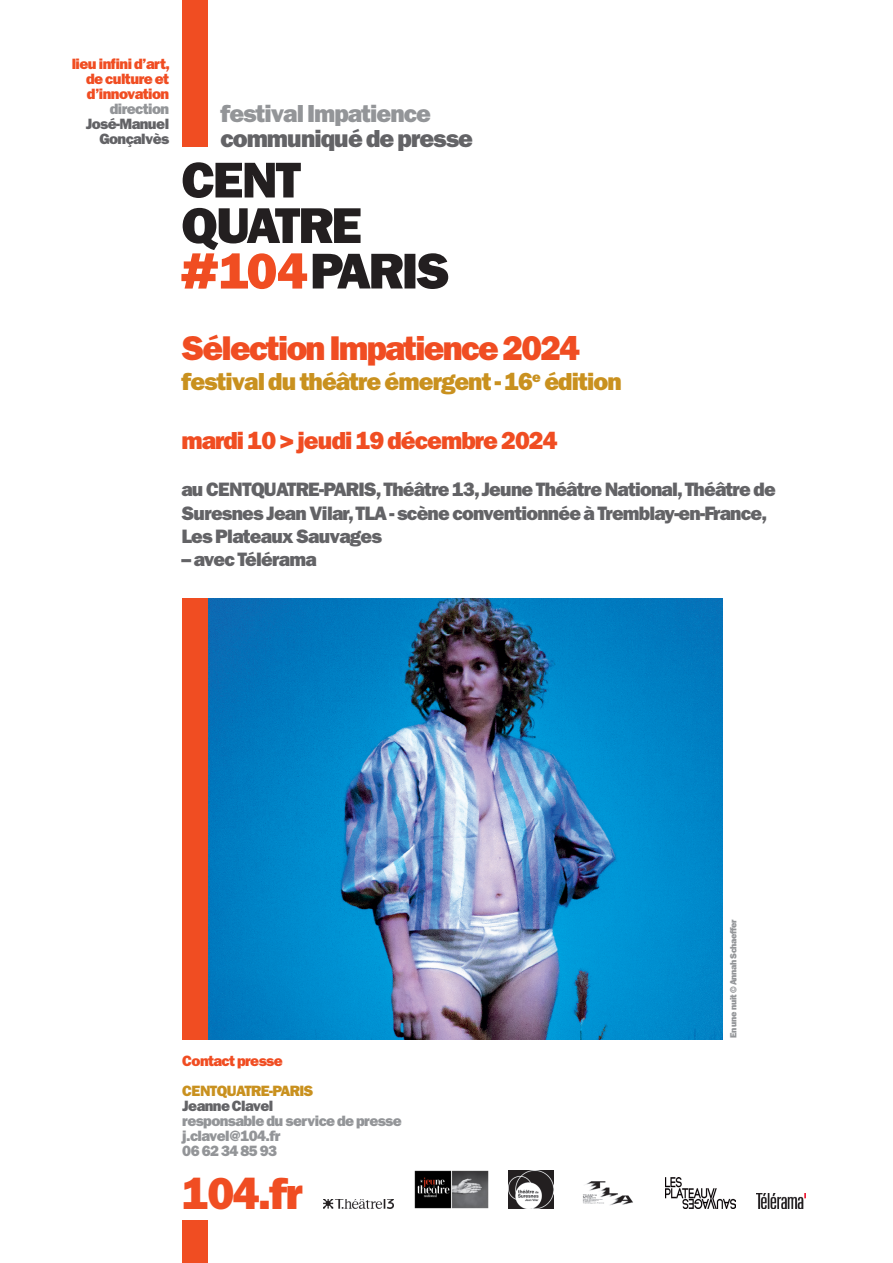
<style>
.page{position:relative;width:893px;height:1263px;background:#fff}
.page>*{position:absolute;margin:0;border:0;box-sizing:border-box;transform-origin:0 0}
.t1{font:45px "ITC Franklin Gothic Std Hvy";color:#f04d22}
.Texte_1{font:34.5px "ITC Franklin Gothic Std Hvy";letter-spacing:-.05em;color:#f04d22}
.Texte_1-2{font:24.75px "ITC Franklin Gothic Std Hvy";letter-spacing:-.04em;color:#c9911f}
.Texte_1-3{font:24.75px "ITC Franklin Gothic Std Hvy";letter-spacing:-.04em;color:#f04d22}
.Texte_2{font:24.75px "ITC Franklin Gothic Std Hvy";letter-spacing:-.04em;color:#939598}
.Texte_2-2{font:24.75px "ITC Franklin Gothic Std Hvy";letter-spacing:-.04em;color:#636366}
.Texte_1-4{font:19.5px/23.4px "ITC Franklin Gothic Std Hvy";letter-spacing:-.04em;color:#636366}
.Texte_2-3{font:19.5px "ITC Franklin Gothic Std Hvy";letter-spacing:-.04em;color:#636366}
.Texte_3{font:15px "ITC Franklin Gothic Std Hvy";letter-spacing:-.04em;color:#939598}
.Texte_3-2{font:15px "ITC Franklin Gothic Std Hvy";letter-spacing:-.04em;color:#f04d22}
.Texte_3-3{font:15px "ITC Franklin Gothic Std Hvy";letter-spacing:-.04em;color:#636366}
.Texte_3-4{font:15px "ITC Franklin Gothic Std Hvy";letter-spacing:-.04em;color:#c9911f}
.Texte_3-5{font:9px "ITC Franklin Gothic Std Hvy";letter-spacing:-.04em;color:#939598}
</style>
<div class="page">
<img style="left:208px;top:598px;width:515px;height:442px">
<div style="left:182px;top:598px;width:26px;height:442px;background:#f04d22"></div>
<div style="left:182px;top:1220px;width:26px;height:43px;background:#f04d22"></div>
<svg style="left:181px;top:208px;width:267px;height:81px"></svg>
<svg style="left:183px;top:162px;width:118px;height:36px"></svg>
<div style="left:182px;top:0;width:26px;height:147px;background:#f04d22"></div>
<img style="left:509px;top:1171px;width:45px;height:37px">
<img style="left:665px;top:1178px;width:71px;height:31px">
<img style="left:582px;top:1181px;width:51px;height:25px">
<img style="left:323px;top:1199px;width:71px;height:10px">
<img style="left:756px;top:1194px;width:49px;height:15px">
<img style="left:414px;top:1171px;width:74px;height:37px">
<p class="Texte_3-2" style="left:72px;top:55px;width:100px">lieu infini d’art,</p>
<p class="Texte_3-2" style="left:86px;top:70px;width:85px">de culture et</p>
<p class="Texte_3-2" style="left:87px;top:85px;width:84px">d’innovation</p>
<p class="Texte_3" style="left:110px;top:100px;width:61px">direction</p>
<p class="Texte_3-3" style="left:86px;top:115px;width:85px">José-Manuel</p>
<p class="Texte_3-3" style="left:100px;top:130px;width:71px">Gonçalvès</p>
<p class="Texte_2" style="left:220px;top:99px;width:212px">festival Impatience</p>
<p class="Texte_2-2" style="left:220px;top:124px;width:254px">communiqué de presse</p>
<p class="Texte_1" style="left:181px;top:328px;width:400px">Sélection Impatience 2024</p>
<p class="Texte_1-2" style="left:181px;top:367px;width:442px">festival du théâtre émergent - 16<sup>e</sup> édition</p>
<p class="Texte_1-3" style="left:181px;top:426px;width:378px">mardi 10 &gt; jeudi 19 décembre 2024</p>
<p class="Texte_1-4" style="left:181px;top:478px;width:596px">au CENTQUATRE-PARIS, Théâtre 13, Jeune Théâtre National, Théâtre de<br>Suresnes Jean Vilar, TLA - scène conventionnée à Tremblay-en-France,<br>Les Plateaux Sauvages</p>
<p class="Texte_2-3" style="left:181px;top:548px;width:137px">– avec Télérama</p>
<p class="Texte_3-2" style="left:182px;top:1052px;width:102px">Contact presse</p>
<p class="Texte_3-4" style="left:182px;top:1082px;width:133px">CENTQUATRE-PARIS</p>
<p class="Texte_3-3" style="left:182px;top:1097px;width:92px">Jeanne Clavel</p>
<p class="Texte_3" style="left:182px;top:1112px;width:221px">responsable du service de presse</p>
<p class="Texte_3" style="left:182px;top:1127px;width:100px">j.clavel@104.fr</p>
<p class="Texte_3" style="left:182px;top:1142px;width:96px">06 62 34 85 93</p>
<p class="t1" style="left:182px;top:1167px;width:122px">104.fr</p>
<p class="Texte_3-5" style="left:728px;top:1038px;width:121px;rotate:-90deg">En une nuit © Annah Schaeffer</p>
</div>
